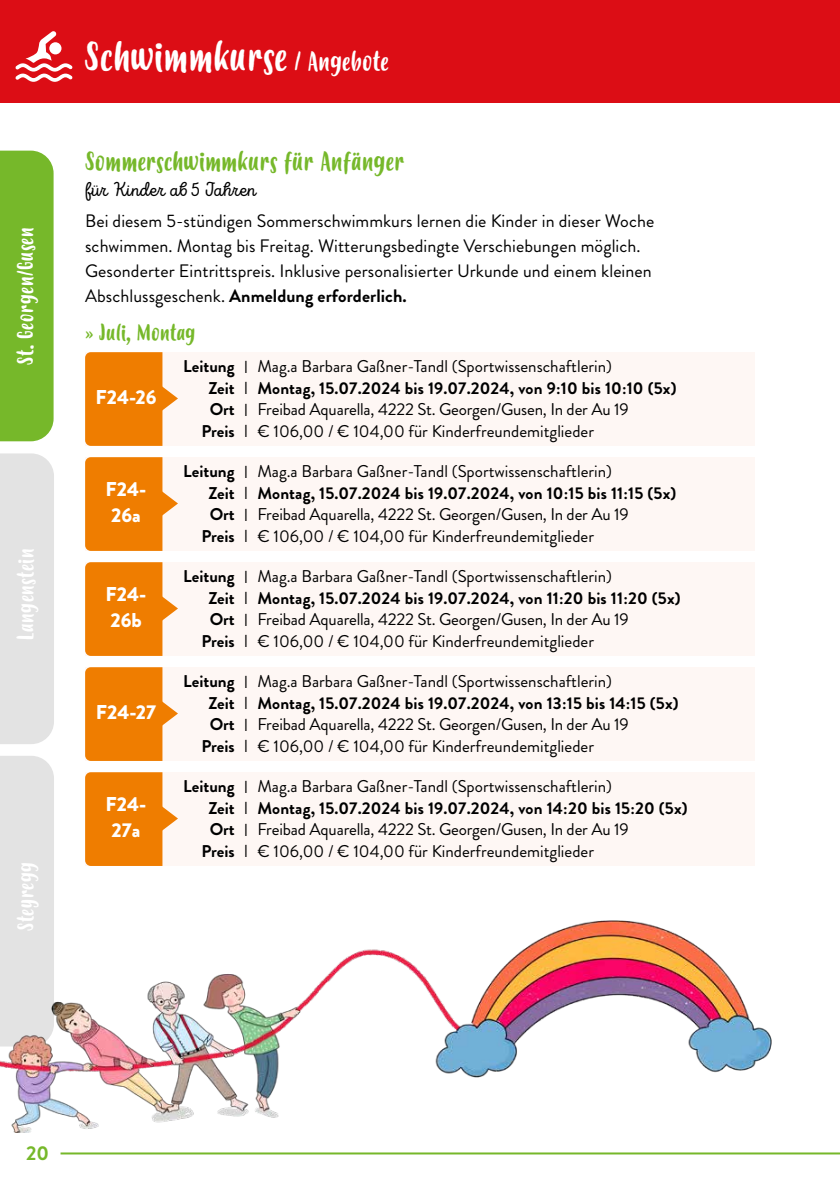
<style>
.page{position:relative;width:840px;height:1191px;background:#fff}
.page>*{position:absolute;margin:0;border:0;box-sizing:border-box;transform-origin:0 0}
.t1{font:40px "Budidaya";letter-spacing:.01em;color:#fff}
.t2{font:26px "Budidaya";letter-spacing:.01em;color:#76b82a}
.t3{font:22px "Budidaya";letter-spacing:.025em;color:#fff}
.t4{font:22px "Budidaya";letter-spacing:.01em;color:#76b82a}
.t5{font:900 20px/26px "Brandon Grotesque";color:#fff}
.t6{font:20px "Intro Script";letter-spacing:-.005em;color:#000}
.t7{font:700 20px "Brandon Grotesque";color:#76b82a}
.t8{font:18px/25px "Brandon Grotesque";letter-spacing:.005em;color:#000}
.t9{font:17px "Brandon Grotesque";color:#000}
.t10{font:700 17px "Brandon Grotesque";letter-spacing:.01em;color:#000}
.s1{font-size:26px}
.s2{font-weight:700}
.s3{font-family:"Helvetica Neue";font-weight:300}
</style>
<div class="page">
<div style="left:0;top:0;width:839px;height:102px;background:#dc0d15"></div>
<hr style="left:60px;top:1152px;width:779px;height:2px;background:#76b82a">
<svg style="left:0;top:150px;width:54px;height:770px;background:#bbd49f"></svg>
<svg style="left:15px;top:31px;width:58px;height:51px"></svg>
<div style="left:85px;top:352px;width:669px;height:94px;background:#fef7f4"></div>
<svg style="left:85px;top:352px;width:93px;height:94px;background:#f18f24"></svg>
<div style="left:85px;top:457px;width:669px;height:94px;background:#fef7f4"></div>
<svg style="left:85px;top:457px;width:93px;height:94px;background:#f18f24"></svg>
<div style="left:85px;top:562px;width:669px;height:94px;background:#fef7f4"></div>
<svg style="left:85px;top:562px;width:93px;height:94px;background:#f18f24"></svg>
<div style="left:85px;top:667px;width:669px;height:94px;background:#fef7f4"></div>
<svg style="left:85px;top:667px;width:93px;height:94px;background:#f18f24"></svg>
<div style="left:85px;top:772px;width:669px;height:94px;background:#fef7f4"></div>
<svg style="left:85px;top:772px;width:93px;height:94px;background:#f18f24"></svg>
<img style="left:0;top:920px;width:424px;height:212px">
<img style="left:424px;top:920px;width:348px;height:158px">
<p class="t3" style="left:13px;top:365px;width:139px;rotate:-90deg">St. Georgen/Gusen</p>
<p class="t3" style="left:13px;top:677px;width:167px;rotate:-90deg">Ried in der Ri dmark</p>
<p class="t3" style="left:14px;top:640px;width:93px;rotate:-90deg">Langenstein</p>
<p class="t3" style="left:14px;top:931px;width:71px;rotate:-90deg">Steyregg</p>
<h1 class="t1" style="left:85px;top:34px;width:305px">Schwimmkurse <span class="s1">/ Angebote</span></h1>
<h2 class="t2" style="left:85px;top:146px;width:320px">Sommerschwimmkurs für Anfänger</h2>
<p class="t6" style="left:85px;top:177px;width:173px">für Kinder ab 5 Jahren</p>
<p class="t8" style="left:85px;top:209px;width:570px">Bei diesem 5-stündigen Sommerschwimmkurs lernen die Kinder in dieser Woche schwimmen. Montag bis Freitag. Witterungsbedingte Verschiebungen möglich.<br>Gesonderter Eintrittspreis. Inklusive personalisierter Urkunde und einem kleinen Abschlussgeschenk. <span class="s2">Anmeldung erforderlich.</span></p>
<p class="t4" style="left:85px;top:321px;width:112px">» Juli, Montag</p>
<p class="t5" style="left:95px;top:384px;width:62px">F24-26</p>
<p class="t5" style="left:106px;top:476px;width:42px">F24-<br>26a</p>
<p class="t5" style="left:106px;top:581px;width:42px">F24-<br>26b</p>
<p class="t5" style="left:96px;top:699px;width:62px">F24-27</p>
<p class="t5" style="left:106px;top:791px;width:42px;text-align:center">F24-<br>27a</p>
<p class="t9" style="left:183px;top:354px;width:430px"><span class="s2">Leitung</span> <span class="s3">I</span> Mag.a Barbara Gaßner-Tandl (Sportwissenschaftlerin)</p>
<p class="t10" style="left:208px;top:376px;width:469px">Zeit <span class="s3">I</span> Montag, 15.07.2024 bis 19.07.2024, von 9:10 bis 10:10 (5x)</p>
<p class="t9" style="left:209px;top:397px;width:420px"><span class="s2">Ort</span> <span class="s3">I</span> Freibad Aquarella, 4222 St. Georgen/Gusen, In der Au 19</p>
<p class="t9" style="left:201px;top:419px;width:394px"><span class="s2">Preis</span> <span class="s3">I</span> € 106,00 / € 104,00 für Kinderfreundemitglieder</p>
<p class="t9" style="left:183px;top:459px;width:430px"><span class="s2">Leitung</span> <span class="s3">I</span> Mag.a Barbara Gaßner-Tandl (Sportwissenschaftlerin)</p>
<p class="t10" style="left:208px;top:481px;width:469px">Zeit <span class="s3">I</span> Montag, 15.07.2024 bis 19.07.2024, von 10:15 bis 11:15 (5x)</p>
<p class="t9" style="left:209px;top:502px;width:420px"><span class="s2">Ort</span> <span class="s3">I</span> Freibad Aquarella, 4222 St. Georgen/Gusen, In der Au 19</p>
<p class="t9" style="left:201px;top:524px;width:394px"><span class="s2">Preis</span> <span class="s3">I</span> € 106,00 / € 104,00 für Kinderfreundemitglieder</p>
<p class="t9" style="left:183px;top:564px;width:430px"><span class="s2">Leitung</span> <span class="s3">I</span> Mag.a Barbara Gaßner-Tandl (Sportwissenschaftlerin)</p>
<p class="t10" style="left:208px;top:586px;width:473px">Zeit <span class="s3">I</span> Montag, 15.07.2024 bis 19.07.2024, von 11:20 bis 11:20 (5x)</p>
<p class="t9" style="left:209px;top:607px;width:420px"><span class="s2">Ort</span> <span class="s3">I</span> Freibad Aquarella, 4222 St. Georgen/Gusen, In der Au 19</p>
<p class="t9" style="left:201px;top:629px;width:394px"><span class="s2">Preis</span> <span class="s3">I</span> € 106,00 / € 104,00 für Kinderfreundemitglieder</p>
<p class="t9" style="left:183px;top:669px;width:430px"><span class="s2">Leitung</span> <span class="s3">I</span> Mag.a Barbara Gaßner-Tandl (Sportwissenschaftlerin)</p>
<p class="t10" style="left:208px;top:691px;width:471px">Zeit <span class="s3">I</span> Montag, 15.07.2024 bis 19.07.2024, von 13:15 bis 14:15 (5x)</p>
<p class="t9" style="left:209px;top:712px;width:420px"><span class="s2">Ort</span> <span class="s3">I</span> Freibad Aquarella, 4222 St. Georgen/Gusen, In der Au 19</p>
<p class="t9" style="left:201px;top:734px;width:394px"><span class="s2">Preis</span> <span class="s3">I</span> € 106,00 / € 104,00 für Kinderfreundemitglieder</p>
<p class="t9" style="left:183px;top:774px;width:430px"><span class="s2">Leitung</span> <span class="s3">I</span> Mag.a Barbara Gaßner-Tandl (Sportwissenschaftlerin)</p>
<p class="t10" style="left:208px;top:796px;width:480px">Zeit <span class="s3">I</span> Montag, 15.07.2024 bis 19.07.2024, von 14:20 bis 15:20 (5x)</p>
<p class="t9" style="left:209px;top:817px;width:420px"><span class="s2">Ort</span> <span class="s3">I</span> Freibad Aquarella, 4222 St. Georgen/Gusen, In der Au 19</p>
<p class="t9" style="left:201px;top:839px;width:394px"><span class="s2">Preis</span> <span class="s3">I</span> € 106,00 / € 104,00 für Kinderfreundemitglieder</p>
<p class="t7" style="left:26px;top:1138px;width:24px">20</p>
</div>
